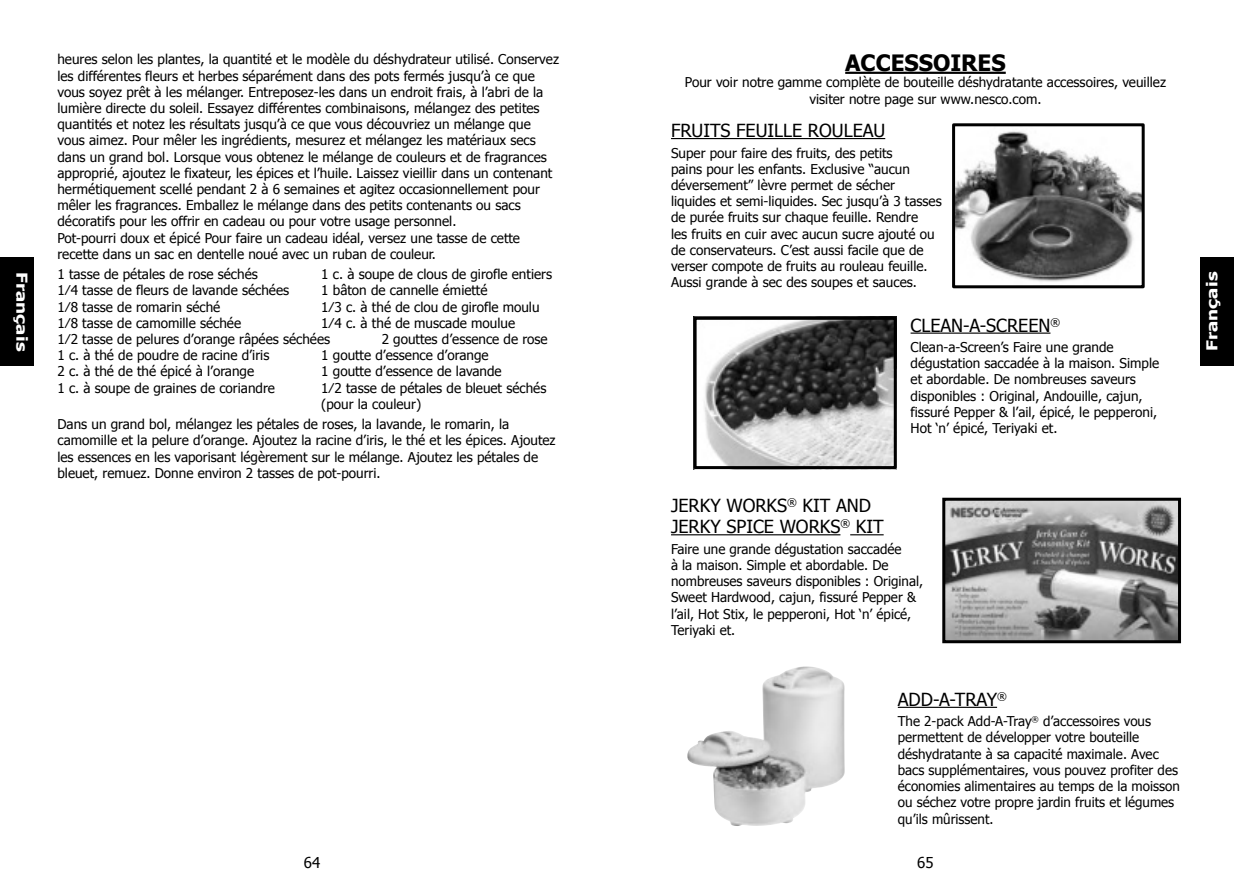
<style>
.page{position:relative;width:1234px;height:893px;background:#fff}
.page>*{position:absolute;margin:0;border:0;box-sizing:border-box;transform-origin:0 0}
.t1{font:700 22.5px "Tahoma";color:#000}
.t2{font:18px/21.6px "Tahoma";color:#000}
.t3{font:700 15px "Tahoma";letter-spacing:.005em;color:#fff;scale:1.25 1}
.t4{font:15px "Tahoma";color:#000}
.t5{font:13.5px/16.2px "Tahoma";color:#000}
</style>
<div class="page">
<div style="left:1199px;top:257px;width:34px;height:108px;background:#000"></div>
<div style="left:0;top:257px;width:34px;height:108px;background:#000"></div>
<hr style="left:845px;top:72px;width:160px;height:2px;background:#000">
<hr style="left:671px;top:138px;width:214px;height:1px;background:#000">
<hr style="left:897px;top:707px;width:99px;height:1px;background:#000">
<hr style="left:671px;top:534px;width:169px;height:1px;background:#000">
<hr style="left:850px;top:534px;width:33px;height:1px;background:#000">
<hr style="left:910px;top:333px;width:140px;height:1px;background:#000">
<img style="left:704px;top:321px;width:188px;height:144px">
<div style="left:693px;top:317px;width:203px;height:152px;border:3px solid #000"></div>
<img style="left:955px;top:127px;width:185px;height:157px">
<div style="left:951px;top:123px;width:193px;height:165px;border:3px solid #000"></div>
<img style="left:946px;top:502px;width:230px;height:137px">
<div style="left:942px;top:498px;width:238px;height:145px;border:3px solid #000"></div>
<img style="left:687px;top:666px;width:157px;height:160px">
<p class="t3" style="left:29px;top:272px;width:65px;rotate:90deg">Français</p>
<p class="t5" style="left:57px;top:52px;width:503px">heures selon les plantes, la quantité et le modèle du déshydrateur utilisé. Conservez les différentes fleurs et herbes séparément dans des pots fermés jusqu’à ce que vous soyez prêt à les mélanger. Entreposez-les dans un endroit frais, à l’abri de la lumière directe du soleil. Essayez différentes combinaisons, mélangez des petites quantités et notez les résultats jusqu’à ce que vous découvriez un mélange que vous aimez. Pour mêler les ingrédients, mesurez et mélangez les matériaux secs dans un grand bol. Lorsque vous obtenez le mélange de couleurs et de fragrances approprié, ajoutez le fixateur, les épices et l’huile. Laissez vieillir dans un contenant hermétiquement scellé pendant 2 à 6 semaines et agitez occasionnellement pour mêler les fragrances. Emballez le mélange dans des petits contenants ou sacs décoratifs pour les offrir en cadeau ou pour votre usage personnel.<br>Pot-pourri doux et épicé Pour faire un cadeau idéal, versez une tasse de cette recette dans un sac en dentelle noué avec un ruban de couleur.</p>
<p class="t5" style="left:57px;top:267px;width:202px">1 tasse de pétales de rose séchés</p>
<p class="t5" style="left:321px;top:267px;width:232px">1 c. à soupe de clous de girofle entiers</p>
<p class="t5" style="left:57px;top:282px;width:233px">1⁄4 tasse de fleurs de lavande séchées</p>
<p class="t5" style="left:321px;top:282px;width:168px">1 bâton de cannelle émietté</p>
<p class="t5" style="left:57px;top:298px;width:164px">1⁄8 tasse de romarin séché</p>
<p class="t5" style="left:321px;top:298px;width:220px">1⁄3 c. à thé de clou de girofle moulu</p>
<p class="t5" style="left:57px;top:314px;width:185px">1⁄8 tasse de camomille séchée</p>
<p class="t5" style="left:57px;top:314px;width:459px;text-indent:264px">1⁄4 c. à thé de muscade moulue<br>1⁄2 tasse de pelures d’orange râpées séchées</p>
<p class="t5" style="left:381px;top:330px;width:167px">2 gouttes d’essence de rose</p>
<p class="t5" style="left:57px;top:348px;width:213px">1 c. à thé de poudre de racine d’iris</p>
<p class="t5" style="left:321px;top:348px;width:169px">1 goutte d’essence d’orange</p>
<p class="t5" style="left:57px;top:364px;width:198px">2 c. à thé de thé épicé à l’orange</p>
<p class="t5" style="left:321px;top:364px;width:182px">1 goutte d’essence de lavande</p>
<p class="t5" style="left:57px;top:379px;width:219px">1 c. à soupe de graines de coriandre</p>
<p class="t5" style="left:321px;top:379px;width:226px">1⁄2 tasse de pétales de bleuet séchés (pour la couleur)</p>
<p class="t5" style="left:57px;top:417px;width:499px">Dans un grand bol, mélangez les pétales de roses, la lavande, le romarin, la camomille et la pelure d’orange. Ajoutez la racine d’iris, le thé et les épices. Ajoutez les essences en les vaporisant légèrement sur le mélange. Ajoutez les pétales de bleuet, remuez. Donne environ 2 tasses de pot-pourri.</p>
<p class="t4" style="left:304px;top:856px;width:18px">64</p>
<h1 class="t1" style="left:845px;top:53px;width:162px">ACCESSOIRES</h1>
<p class="t5" style="left:684px;top:75px;width:482px;text-align:center">Pour voir notre gamme complète de bouteille déshydratante accessoires, veuillez visiter notre page sur www.nesco.com.</p>
<h2 class="t2" style="left:671px;top:121px;width:216px">FRUITS FEUILLE ROULEAU</h2>
<p class="t5" style="left:671px;top:145px;width:272px">Super pour faire des fruits, des petits<br>pains pour les enfants. Exclusive “aucun déversement” lèvre permet de sécher liquides et semi-liquides. Sec jusqu’à 3 tasses de purée fruits sur chaque feuille. Rendre<br>les fruits en cuir avec aucun sucre ajouté ou de conservateurs. C’est aussi facile que de verser compote de fruits au rouleau feuille.<br>Aussi grande à sec des soupes et sauces.</p>
<h2 class="t2" style="left:910px;top:315px;width:151px">CLEAN-A-SCREEN<sup>®</sup></h2>
<p class="t5" style="left:910px;top:340px;width:250px">Clean-a-Screen’s Faire une grande dégustation saccadée à la maison. Simple et abordable. De nombreuses saveurs disponibles : Original, Andouille, cajun, fissuré Pepper &amp; l’ail, épicé, le pepperoni, Hot ‘n’ épicé, Teriyaki et.</p>
<h2 class="t2" style="left:671px;top:495px;width:214px">JERKY WORKS<sup>®</sup> KIT AND<br>JERKY SPICE WORKS<sup>®</sup> KIT</h2>
<p class="t5" style="left:671px;top:541px;width:254px">Faire une grande dégustation saccadée<br>à la maison. Simple et abordable. De nombreuses saveurs disponibles : Original, Sweet Hardwood, cajun, fissuré Pepper &amp; l’ail, Hot Stix, le pepperoni, Hot ‘n’ épicé, Teriyaki et.</p>
<h2 class="t2" style="left:897px;top:689px;width:110px">ADD-A-TRAY<sup>®</sup></h2>
<p class="t5" style="left:897px;top:714px;width:283px">The 2-pack Add-A-Tray<sup>®</sup> d’accessoires vous permettent de développer votre bouteille déshydratante à sa capacité maximale. Avec bacs supplémentaires, vous pouvez profiter des économies alimentaires au temps de la moisson ou séchez votre propre jardin fruits et légumes qu’ils mûrissent.</p>
<p class="t4" style="left:917px;top:856px;width:18px">65</p>
<p class="t3" style="left:1204px;top:351px;width:65px;rotate:-90deg">Français</p>
</div>
